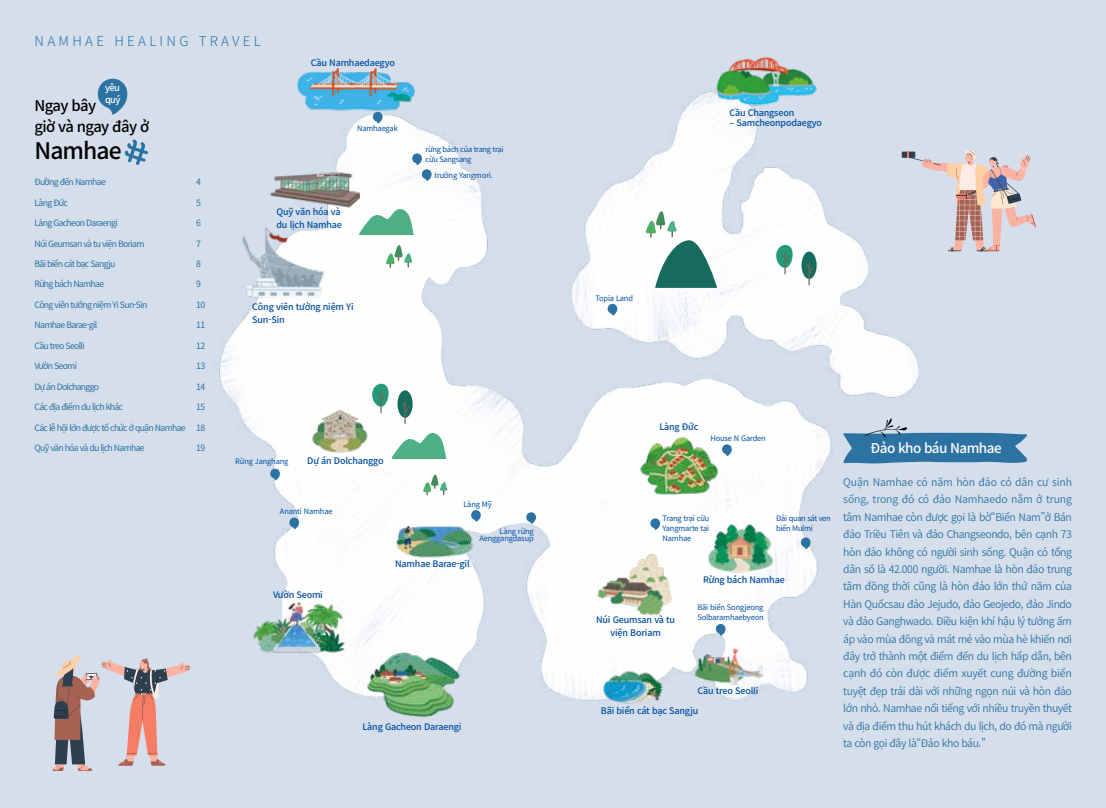
<style>
.page{position:relative;width:1106px;height:808px;background:#d5deeb}
.page>*{position:absolute;margin:0;border:0;box-sizing:border-box;transform-origin:0 0}
.t1{font:500 22.8px "Noto Sans CJ Kkr";letter-spacing:-.04em;color:#000}
.t2{font:500 14.85px/20.9px "Noto Sans CJ Kkr";letter-spacing:-.04em;color:#000}
.t3{font:300 13.5px "Noto Sans CJ Kkr";letter-spacing:.24em;color:#2c72a3}
.t4{font:500 13.5px "Noto Sans CJ Kkr";letter-spacing:-.04em;color:#fff}
.t5{font:600 10.5px/17.4px "Noto Sans CJ Kkr";letter-spacing:-.04em;color:#2c72a3;text-align:justify}
.t6{font:500 9.3px/11.1px "Noto Sans CJ Kkr";letter-spacing:-.06em;color:#fff}
.t7{font:500 9px/12.9px "Noto Sans CJ Kkr";letter-spacing:-.02em;color:#004ea2}
.t8{font:8.7px "Noto Sans CJ Kkr";letter-spacing:-.08em;color:#2c72a3}
.t9{font:7.5px/9.9px "Noto Sans CJ Kkr";letter-spacing:-.02em;color:#004ea2;text-align:right}
.t10{font:7.5px/9.9px "Noto Sans CJ Kkr";letter-spacing:-.04em;color:#004ea2}
</style>
<div class="page">
<img style="left:97px;top:78px;width:864px;height:623px">
<svg style="left:843px;top:418px;width:185px;height:45px"></svg>
<svg style="left:729px;top:444px;width:2px;height:12px"></svg>
<svg style="left:801px;top:537px;width:9px;height:12px"></svg>
<svg style="left:607px;top:304px;width:10px;height:12px"></svg>
<svg style="left:289px;top:518px;width:10px;height:11px"></svg>
<svg style="left:270px;top:469px;width:10px;height:11px"></svg>
<svg style="left:471px;top:510px;width:10px;height:12px"></svg>
<svg style="left:526px;top:512px;width:10px;height:12px"></svg>
<svg style="left:716px;top:624px;width:9px;height:12px"></svg>
<img style="left:279px;top:67px;width:148px;height:49px">
<img style="left:238px;top:226px;width:91px;height:76px">
<img style="left:263px;top:165px;width:96px;height:44px">
<img style="left:634px;top:430px;width:95px;height:79px">
<img style="left:307px;top:408px;width:65px;height:46px">
<img style="left:389px;top:511px;width:90px;height:55px">
<img style="left:702px;top:512px;width:75px;height:68px">
<img style="left:359px;top:641px;width:109px;height:77px">
<img style="left:251px;top:586px;width:97px;height:84px">
<img style="left:591px;top:552px;width:87px;height:69px">
<img style="left:597px;top:655px;width:74px;height:49px">
<img style="left:691px;top:642px;width:77px;height:47px">
<img style="left:707px;top:57px;width:112px;height:55px">
<svg style="left:650px;top:518px;width:10px;height:12px"></svg>
<svg style="left:373px;top:112px;width:9px;height:12px"></svg>
<svg style="left:412px;top:153px;width:19px;height:28px"></svg>
<svg style="left:98px;top:79px;width:29px;height:36px"></svg>
<svg style="left:125px;top:139px;width:23px;height:26px"></svg>
<svg style="left:385px;top:243px;width:28px;height:24px"></svg>
<svg style="left:358px;top:206px;width:55px;height:29px;background:#93ceb5"></svg>
<svg style="left:423px;top:473px;width:25px;height:22px"></svg>
<svg style="left:391px;top:430px;width:55px;height:29px;background:#93ceb5"></svg>
<div style="left:397px;top:390px;width:15px;height:28px;background:#166c5e;border-radius:50%"></div>
<hr style="left:404px;top:401px;width:2px;height:23px;background:#736659">
<svg style="left:402px;top:401px;width:8px;height:13px"></svg>
<svg style="left:372px;top:384px;width:16px;height:29px"></svg>
<svg style="left:645px;top:209px;width:72px;height:79px;background:#a4c5be"></svg>
<div style="left:801px;top:252px;width:15px;height:27px;background:#166c5e;border-radius:50%"></div>
<svg style="left:805px;top:263px;width:9px;height:22px"></svg>
<svg style="left:776px;top:245px;width:16px;height:29px"></svg>
<svg style="left:53px;top:654px;width:137px;height:117px"></svg>
<div style="left:901px;top:152px;width:14px;height:6px;background:#2e404f"></div>
<svg style="left:907px;top:150px;width:128px;height:101px"></svg>
<p class="t3" style="left:35px;top:33px;width:228px">NAMHAE HEALING TRAVEL</p>
<p class="t6" style="left:105px;top:83px;width:17px">yêu quý</p>
<h2 class="t2" style="left:35px;top:95px;width:116px">Ngay bây<br>giờ và ngay đây ở</h2>
<h1 class="t1" style="left:35px;top:137px;width:89px">Namhae</h1>
<p class="t7" style="left:311px;top:56px;width:86px">Cầu Namhaedaegyo</p>
<p class="t9" style="left:357px;top:124px;width:42px">Namhaegak</p>
<p class="t10" style="left:425px;top:144px;width:79px">rừng bách của trang trại cừu Sangsang</p>
<p class="t7" style="left:729px;top:107px;width:66px">Cầu Changseon</p>
<p class="t7" style="left:729px;top:116px;width:94px">– Samcheonpodaegyo</p>
<p class="t9" style="left:434px;top:170px;width:60px">trường Yangmori.</p>
<p class="t8" style="left:35px;top:177px;width:73px">Đường đến Namhae</p>
<p class="t8" style="left:196px;top:177px;width:6px">4</p>
<p class="t8" style="left:35px;top:197px;width:35px">Làng Đức</p>
<p class="t8" style="left:196px;top:197px;width:6px">5</p>
<p class="t8" style="left:35px;top:218px;width:85px">Làng Gacheon Daraengi</p>
<p class="t8" style="left:196px;top:218px;width:6px">6</p>
<p class="t8" style="left:35px;top:238px;width:111px">Núi Geumsan và tu viện Boriam</p>
<p class="t8" style="left:196px;top:238px;width:6px">7</p>
<p class="t8" style="left:35px;top:259px;width:82px">Bãi biển cát bạc Sangju</p>
<p class="t8" style="left:196px;top:259px;width:6px">8</p>
<p class="t8" style="left:35px;top:279px;width:71px">Rừng bách Namhae</p>
<p class="t8" style="left:196px;top:279px;width:6px">9</p>
<p class="t8" style="left:35px;top:300px;width:114px">Công viên tưởng niệm Yi Sun-Sin</p>
<p class="t8" style="left:196px;top:300px;width:11px">10</p>
<p class="t8" style="left:35px;top:320px;width:64px">Namhae Barae-gil</p>
<p class="t8" style="left:196px;top:320px;width:11px">11</p>
<p class="t8" style="left:35px;top:341px;width:52px">Cầu treo Seolli</p>
<p class="t8" style="left:196px;top:341px;width:11px">12</p>
<p class="t8" style="left:35px;top:361px;width:44px">Vườn Seomi</p>
<p class="t8" style="left:196px;top:361px;width:11px">13</p>
<p class="t8" style="left:35px;top:382px;width:66px">Dự án Dolchanggo</p>
<p class="t8" style="left:196px;top:382px;width:11px">14</p>
<p class="t8" style="left:35px;top:402px;width:90px">Các địa điểm du lịch khác</p>
<p class="t8" style="left:196px;top:402px;width:11px">15</p>
<p class="t8" style="left:35px;top:422px;width:172px">Các lễ hội lớn được tổ chức ở quận Namhae 18</p>
<p class="t8" style="left:35px;top:443px;width:112px">Quỹ văn hóa và du lịch Namhae</p>
<p class="t8" style="left:196px;top:443px;width:11px">19</p>
<p class="t4" style="left:870px;top:440px;width:133px">Đảo kho báu Namhae</p>
<p class="t7" style="left:276px;top:206px;width:67px">Quỹ văn hóa và du lịch Namhae</p>
<p class="t9" style="left:595px;top:293px;width:39px">Topia Land</p>
<p class="t7" style="left:252px;top:300px;width:103px">Công viên tưởng niệm Yi<br>Sun-Sin</p>
<p class="t7" style="left:659px;top:420px;width:41px">Làng Đức</p>
<p class="t9" style="left:710px;top:434px;width:57px">House N Garden</p>
<p class="t9" style="left:235px;top:456px;width:55px">Rừng Janghang</p>
<p class="t7" style="left:307px;top:454px;width:78px">Dự án Dolchanggo</p>
<p class="t9" style="left:280px;top:507px;width:54px">Ananti Namhae</p>
<p class="t7" style="left:273px;top:588px;width:51px">Vườn Seomi</p>
<p class="t9" style="left:463px;top:499px;width:30px">Làng Mỹ</p>
<p class="t9" style="left:479px;top:528px;width:56px;line-height:6.9px">Làng rừng<br>Aenggangdasup</p>
<p class="t7" style="left:395px;top:558px;width:76px">Namhae Barae-gil</p>
<p class="t7" style="left:362px;top:720px;width:100px">Làng Gacheon Daraengi</p>
<p class="t9" style="left:662px;top:514px;width:48px;text-align:justify">Trang trại cừu Yangmarte tại Namhae</p>
<p class="t10" style="left:776px;top:514px;width:56px">Đài quan sát ven biển Mulmi</p>
<p class="t7" style="left:596px;top:613px;width:81px;text-align:center">Núi Geumsan và tu viện Boriam</p>
<p class="t7" style="left:703px;top:573px;width:83px">Rừng bách Namhae</p>
<p class="t9" style="left:697px;top:602px;width:68px;text-align:left">Bãi biển Songjeong<br>Solbaramhaebyeon</p>
<p class="t7" style="left:697px;top:685px;width:62px">Cầu treo Seolli</p>
<p class="t7" style="left:601px;top:705px;width:99px">Bãi biển cát bạc Sangju</p>
<p class="t5" style="left:843px;top:474px;width:230px">Quận Namhae có năm hòn đảo có dân cư sinh sống, trong đó có đảo Namhaedo nằm ở trung tâm Namhae còn được gọi là bờ“Biển Nam”ở Bán đảo Triều Tiên và đảo Changseondo, bên cạnh 73 hòn đảo không có người sinh sống. Quận có tổng dân số là 42.000 người. Namhae là hòn đảo trung tâm đồng thời cũng là hòn đảo lớn thứ năm của Hàn Quốcsau đảo Jejudo, đảo Geojedo, đảo Jindo và đảo Ganghwado. Điều kiện khí hậu lý tưởng ấm áp vào mùa đông và mát mẻ vào mùa hè khiến nơi đây trở thành một điểm đến du lịch hấp dẫn, bên cạnh đó còn được điểm xuyết cung đường biển tuyệt đẹp trải dài với những ngọn núi và hòn đảo lớn nhỏ. Namhae nổi tiếng với nhiều truyền thuyết và địa điểm thu hút khách du lịch, do đó mà người ta còn gọi đây là“Đảo kho báu.”</p>
</div>
